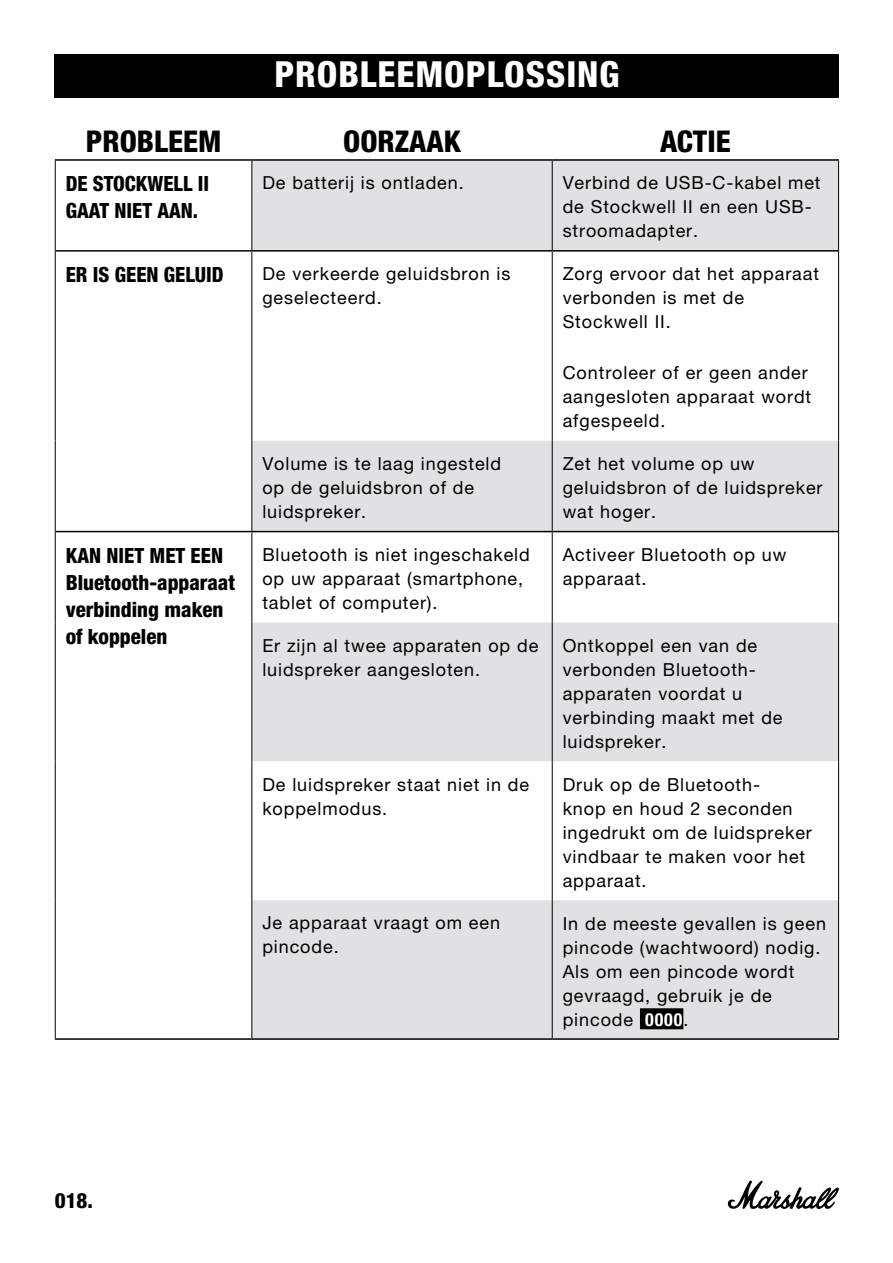
<style>
.page{position:relative;width:893px;height:1263px;background:#fff}
.page>*{position:absolute;margin:0;border:0;box-sizing:border-box;transform-origin:0 0}
.t1{font:800 condensed 36px "Helvetica Neue LT Pro";letter-spacing:.025em;color:#fff}
.t2{font:800 condensed 30px "Helvetica Neue LT Pro";color:#000}
.t3{font:800 condensed 21px/27px "Helvetica Neue LT Pro";color:#000}
.t4{font:800 condensed 21px "Helvetica Neue LT Std";color:#000}
.t5{font:18px/24px "Helvetica Neue LT Pro";letter-spacing:.05em;color:#000}
.s1{font-family:"Helvetica Neue LT Std";font-weight:700;font-stretch:condensed;color:#fff}
</style>
<div class="page">
<svg style="left:727px;top:1180px;width:112px;height:29px"></svg>
<div style="left:55px;top:54px;width:784px;height:44px;background:#000"></div>
<svg style="left:252px;top:161px;width:586px;height:877px;fill:#e0e1e2"></svg>
<hr style="left:55px;top:1038px;width:197px;height:2px;background:#000">
<hr style="left:55px;top:159px;width:197px;height:2px;background:#000">
<hr style="left:252px;top:159px;width:300px;height:2px;background:#000">
<hr style="left:552px;top:159px;width:287px;height:2px;background:#000">
<hr style="left:252px;top:1038px;width:300px;height:2px;background:#000">
<hr style="left:552px;top:1038px;width:287px;height:2px;background:#000">
<hr style="left:55px;top:161px;width:1px;height:90px;background:#000">
<hr style="left:55px;top:251px;width:1px;height:190px;background:#000">
<hr style="left:55px;top:441px;width:1px;height:91px;background:#000">
<hr style="left:55px;top:532px;width:1px;height:90px;background:#000">
<hr style="left:55px;top:622px;width:1px;height:139px;background:#000">
<hr style="left:55px;top:761px;width:1px;height:139px;background:#000">
<hr style="left:55px;top:900px;width:1px;height:138px;background:#000">
<hr style="left:251px;top:252px;width:1px;height:189px;background:#000">
<hr style="left:552px;top:252px;width:1px;height:189px;background:#000">
<hr style="left:838px;top:251px;width:1px;height:190px;background:#000">
<hr style="left:251px;top:441px;width:1px;height:90px;background:#000">
<hr style="left:552px;top:441px;width:1px;height:90px;background:#000">
<hr style="left:838px;top:441px;width:1px;height:91px;background:#000">
<hr style="left:251px;top:532px;width:1px;height:90px;background:#000">
<hr style="left:552px;top:532px;width:1px;height:90px;background:#000">
<hr style="left:838px;top:532px;width:1px;height:90px;background:#000">
<hr style="left:251px;top:622px;width:1px;height:139px;background:#000">
<hr style="left:552px;top:622px;width:1px;height:139px;background:#000">
<hr style="left:838px;top:622px;width:1px;height:139px;background:#000">
<hr style="left:251px;top:761px;width:1px;height:139px;background:#000">
<hr style="left:552px;top:761px;width:1px;height:139px;background:#000">
<hr style="left:838px;top:761px;width:1px;height:139px;background:#000">
<hr style="left:251px;top:900px;width:1px;height:138px;background:#000">
<hr style="left:552px;top:900px;width:1px;height:138px;background:#000">
<hr style="left:838px;top:900px;width:1px;height:138px;background:#000">
<hr style="left:56px;top:250px;width:196px;height:2px;background:#000">
<hr style="left:56px;top:531px;width:196px;height:1px;background:#000">
<hr style="left:252px;top:250px;width:300px;height:2px;background:#000">
<hr style="left:552px;top:250px;width:286px;height:2px;background:#000">
<hr style="left:252px;top:531px;width:300px;height:1px;background:#000">
<hr style="left:552px;top:531px;width:286px;height:1px;background:#000">
<hr style="left:251px;top:161px;width:1px;height:89px;background:#000">
<hr style="left:552px;top:161px;width:1px;height:89px;background:#000">
<hr style="left:838px;top:161px;width:1px;height:90px;background:#000">
<div style="left:640px;top:1008px;width:43px;height:21px;background:#000"></div>
<h1 class="t1" style="left:274px;top:52px;width:347px">PROBLEEMOPLOSSING</h1>
<h2 class="t2" style="left:86px;top:123px;width:137px">PROBLEEM</h2>
<h2 class="t2" style="left:343px;top:123px;width:119px">OORZAAK</h2>
<h2 class="t2" style="left:660px;top:123px;width:72px">ACTIE</h2>
<p class="t3" style="left:66px;top:170px;width:145px">DE STOCKWELL II<br>GAAT NIET AAN.</p>
<p class="t5" style="left:262px;top:171px;width:203px">De batterij is ontladen.</p>
<p class="t5" style="left:563px;top:171px;width:259px">Verbind de USB-C-kabel met de Stockwell II en een USB&shy;stroomadapter.</p>
<p class="t3" style="left:66px;top:261px;width:159px">ER IS GEEN GELUID</p>
<p class="t5" style="left:262px;top:262px;width:250px">De verkeerde geluidsbron is geselecteerd.</p>
<p class="t5" style="left:563px;top:262px;width:258px">Zorg ervoor dat het apparaat verbonden is met de<br>Stockwell II.</p>
<p class="t5" style="left:563px;top:360px;width:250px">Controleer of er geen ander aangesloten apparaat wordt afgespeeld.</p>
<p class="t5" style="left:262px;top:451px;width:240px">Volume is te laag ingesteld op de geluidsbron of de luidspreker.</p>
<p class="t5" style="left:563px;top:451px;width:261px">Zet het volume op uw geluidsbron of de luidspreker wat hoger.</p>
<p class="t3" style="left:66px;top:542px;width:171px">KAN NIET MET EEN<br>Bluetooth-apparaat verbinding maken of koppelen</p>
<p class="t5" style="left:262px;top:542px;width:269px">Bluetooth is niet ingeschakeld op uw apparaat (smartphone, tablet of computer).</p>
<p class="t5" style="left:563px;top:542px;width:225px">Activeer Bluetooth op uw apparaat.</p>
<p class="t5" style="left:262px;top:633px;width:277px">Er zijn al twee apparaten op de luidspreker aangesloten.</p>
<p class="t5" style="left:563px;top:633px;width:221px">Ontkoppel een van de verbonden Bluetooth&shy;apparaten voordat u verbinding maakt met de luidspreker.</p>
<p class="t5" style="left:262px;top:772px;width:268px">De luidspreker staat niet in de koppelmodus.</p>
<p class="t5" style="left:563px;top:772px;width:251px">Druk op de Bluetooth-<br>knop en houd 2 seconden ingedrukt om de luidspreker vindbaar te maken voor het apparaat.</p>
<p class="t5" style="left:262px;top:911px;width:239px">Je apparaat vraagt om een pincode.</p>
<p class="t5" style="left:563px;top:911px;width:265px">In de meeste gevallen is geen pincode (wachtwoord) nodig.<br>Als om een pincode wordt gevraagd, gebruik je de pincode <span class="s1">0000</span>.</p>
<p class="t4" style="left:55px;top:1187px;width:40px">018.</p>
</div>
